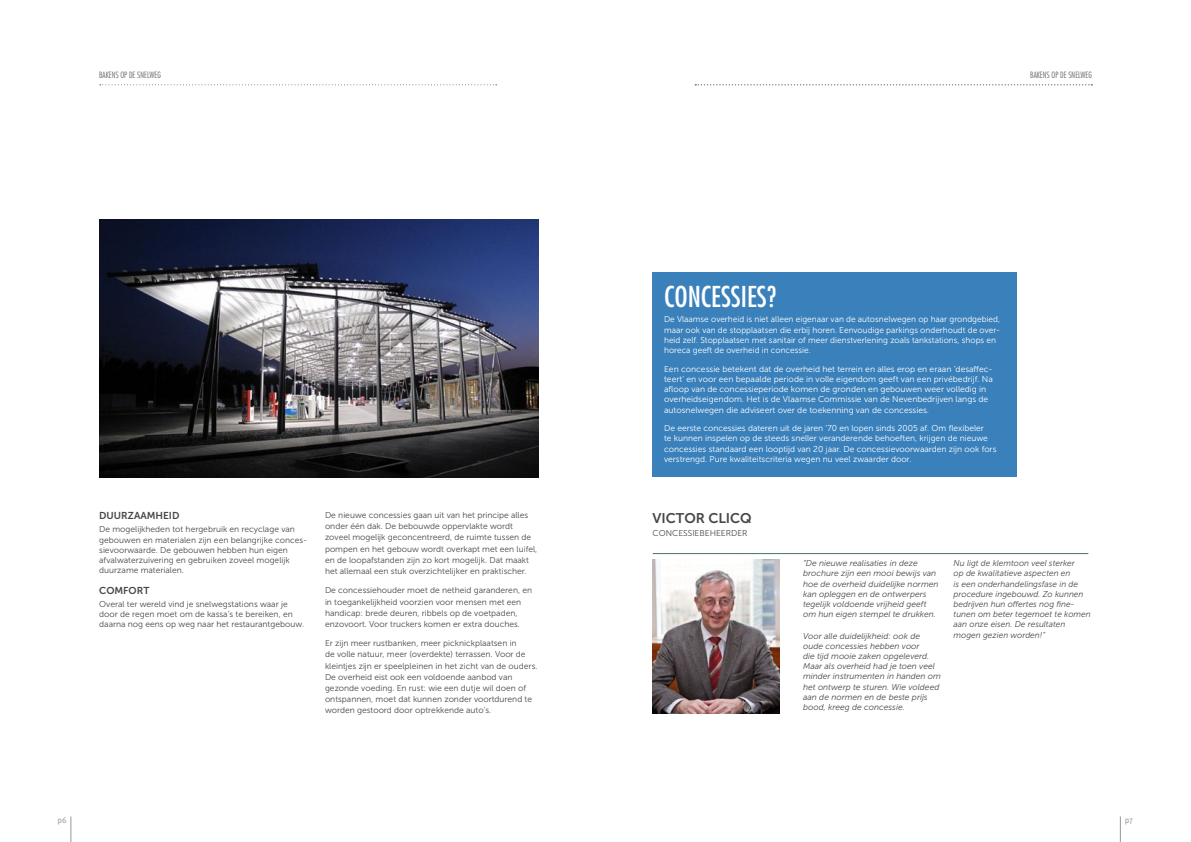
<style>
.page{position:relative;width:1191px;height:842px;background:#fff}
.page>*{position:absolute;margin:0;border:0;box-sizing:border-box;transform-origin:0 0}
.t1{font:condensed 28px "Futura";color:#fff}
.t2{font:14px "Museo Sans 700";color:#474747}
.t3{font:10px "Museo Sans 700";color:#474747}
.t4{font:8.5px/11.1px "Museo Sans 300";color:#474747}
.t5{font:8.5px/10.2px "Museo Sans 300";color:#fff}
.t6{font:italic 8.5px/10.2px "Museo Sans 300";color:#474747}
.t7{font:300 condensed 8.5px "Futura";color:#6a6c6c}
.t8{font:8px "Fago OT";color:#969798}
</style>
<div class="page">
<img style="left:99px;top:220px;width:440px;height:257px">
<hr style="left:652px;top:553px;width:436px;height:1px;background:#40776b">
<img style="left:652px;top:560px;width:127px;height:154px">
<div style="left:652px;top:272px;width:365px;height:205px;background:#3a81bc"></div>
<svg style="left:1120px;top:816px;width:1px;height:26px"></svg>
<svg style="left:71px;top:816px;width:1px;height:26px"></svg>
<svg style="left:695px;top:84px;width:397px;height:1px"></svg>
<svg style="left:100px;top:84px;width:397px;height:1px"></svg>
<p class="t7" style="left:99px;top:69px;width:63px">BAKENS OP DE SNELWEG</p>
<p class="t7" style="left:1030px;top:69px;width:63px">BAKENS OP DE SNELWEG</p>
<p class="t3" style="left:99px;top:510px;width:82px">DUURZAAMH EID</p>
<p class="t4" style="left:99px;top:524px;width:210px;line-height:10.2px">De mogelijkheden tot hergebruik en recyclage van gebouwen en materialen zijn een belangrijke conces&shy;sievoorwaarde. De gebouwen hebben hun eigen afvalwaterzuivering en gebruiken zoveel mogelijk duurzame materialen.</p>
<p class="t3" style="left:99px;top:585px;width:52px">COMFORT</p>
<p class="t4" style="left:99px;top:599px;width:206px;line-height:10.2px">Overal ter wereld vind je snelwegstations waar je door de regen moet om de kassa’s te bereiken, en daarna nog eens op weg naar het restaurantgebouw.</p>
<p class="t4" style="left:325px;top:510px;width:214px">De nieuwe concessies gaan uit van het principe alles onder één dak. De bebouwde oppervlakte wordt zoveel mogelijk geconcentreerd, de ruimte tussen de pompen en het gebouw wordt overkapt met een luifel, en de loopafstanden zijn zo kort mogelijk. Dat maakt het allemaal een stuk overzichtelijker en praktischer.</p>
<p class="t4" style="left:325px;top:585px;width:209px">De concessiehouder moet de netheid garanderen, en in toegankelijkheid voorzien voor mensen met een handicap: brede deuren, ribbels op de voetpaden, enzovoort. Voor truckers komen er extra douches.</p>
<p class="t4" style="left:325px;top:638px;width:214px">Er zijn meer rustbanken, meer picknickplaatsen in<br>de volle natuur, meer (overdekte) terrassen. Voor de kleintjes zijn er speelpleinen in het zicht van de ouders.<br>De overheid eist ook een voldoende aanbod van gezonde voeding. En rust: wie een dutje wil doen of ontspannen, moet dat kunnen zonder voortdurend te worden gestoord door optrekkende auto’s.</p>
<h1 class="t1" style="left:664px;top:279px;width:114px">CONCESSIES?</h1>
<p class="t5" style="left:664px;top:314px;width:338px">De Vlaamse overheid is niet alleen eigenaar van de autosnelwegen op haar grondgebied, maar ook van de stopplaatsen die erbij horen. Eenvoudige parkings onderhoudt de over&shy;heid zelf. Stopplaatsen met sanitair of meer dienstverlening zoals tankstations, shops en horeca geeft de overheid in concessie.</p>
<p class="t5" style="left:664px;top:364px;width:330px">Een concessie betekent dat de overheid het terrein en alles erop en eraan ‘desaffec&shy;teert’ en voor een bepaalde periode in volle eigendom geeft van een privébedrijf. Na afloop van de concessieperiode komen de gronden en gebouwen weer volledig in overheidseigendom. Het is de Vlaamse Commissie van de Nevenbedrijven langs de autosnelwegen die adviseert over de toekenning van de concessies.</p>
<p class="t5" style="left:664px;top:423px;width:334px">De eerste concessies dateren uit de jaren ‘70 en lopen sinds 2005 af. Om flexibeler<br>te kunnen inspelen op de steeds sneller veranderende behoeften, krijgen de nieuwe concessies standaard een looptijd van 20 jaar. De concessievoorwaarden zijn ook fors verstrengd. Pure kwaliteitscriteria wegen nu veel zwaarder door.</p>
<h2 class="t2" style="left:652px;top:510px;width:101px">VICTOR CLICQ</h2>
<p class="t4" style="left:652px;top:527px;width:7px">conce</p>
<p class="t4" style="left:683px;top:527px;width:16px">ssiebeheerder</p>
<p class="t6" style="left:803px;top:558px;width:137px">“De nieuwe realisaties in deze brochure zijn een mooi bewijs van hoe de overheid duidelijke normen kan opleggen en de ontwerpers tegelijk voldoende vrijheid geeft om hun eigen stempel te drukken.</p>
<p class="t6" style="left:803px;top:631px;width:139px">Voor alle duidelijkheid: ook de oude concessies hebben voor<br>die tijd mooie zaken opgeleverd.<br>Maar als overheid had je toen veel minder instrumenten in handen om het ontwerp te sturen. Wie voldeed aan de normen en de beste prijs bood, kreeg de concessie.</p>
<p class="t6" style="left:953px;top:558px;width:139px">Nu ligt de klemtoon veel sterker<br>op de kwalitatieve aspecten en<br>is een onderhandelingsfase in de procedure ingebouwd. Zo kunnen bedrijven hun offertes nog fine&shy;tunen om beter tegemoet te komen aan onze eisen. De resultaten mogen gezien worden!”</p>
<p class="t8" style="left:58px;top:815px;width:11px">p6</p>
<p class="t8" style="left:1124px;top:815px;width:9px">p7</p>
</div>
